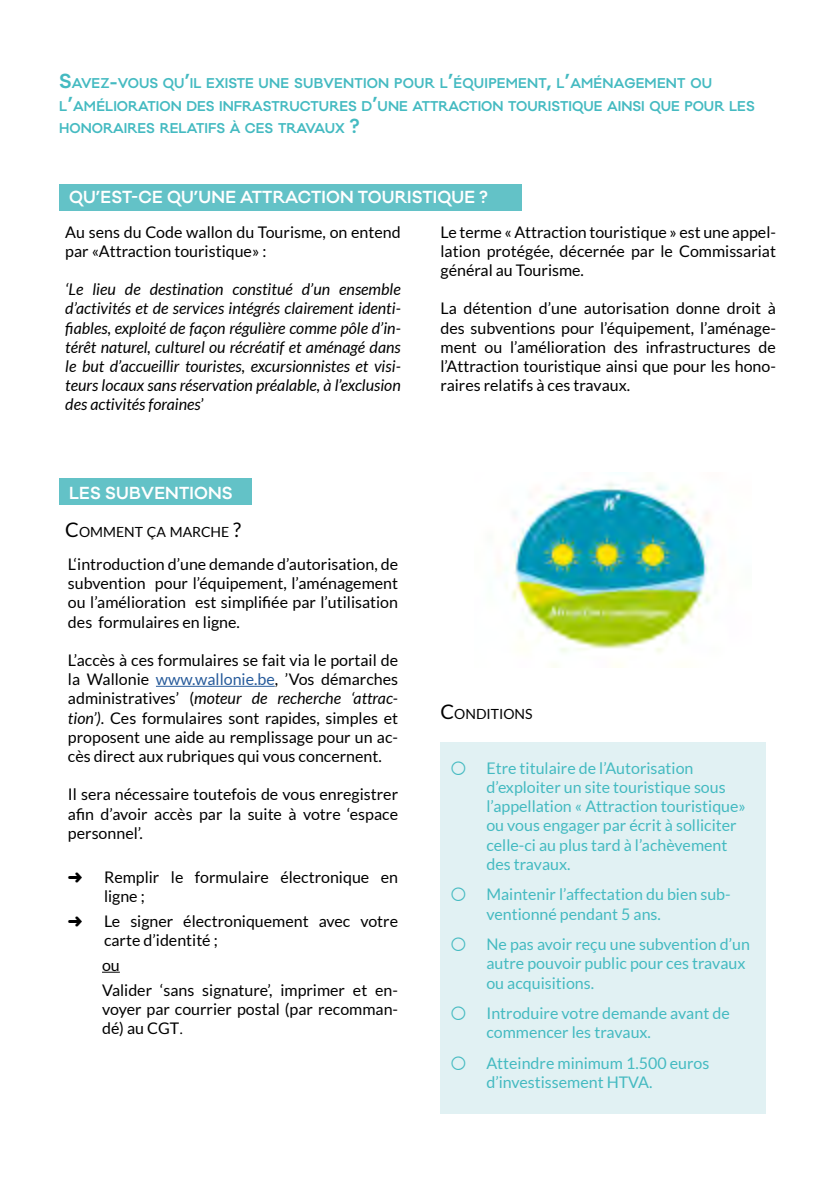
<style>
.page{position:relative;width:840px;height:1191px;background:#fff}
.page>*{position:absolute;margin:0;border:0;box-sizing:border-box;transform-origin:0 0}
.t1{font:16px/19.2px "Lato";color:#000;text-align:justify}
.t2{font:16px/19.2px "Lato";color:#44bac1}
.t3{font:italic 16px/19.2px "Lato";color:#000;text-align:justify}
.t4{font:600 16px "Galano Classic";letter-spacing:.01em;color:#fff}
.t5{font:16px "Ping Fang SC";color:#44bac1}
.t6{font:14px "Lato";color:#000}
.t7{font:600 13px/22.4px "Galano Classic";color:#44bac1}
.s1{font-size:18.6px}
.s2{font-style:normal}
.s3{font-size:20px}
.s4{color:#275b9b}
.s5{font-style:italic}
.s6{font-family:"Minion Pro"}
</style>
<div class="page">
<div style="left:440px;top:742px;width:326px;height:372px;background:#e1f1f3"></div>
<div style="left:59px;top:184px;width:462px;height:26px;background:#63c2c7"></div>
<div style="left:59px;top:478px;width:193px;height:27px;background:#63c2c7"></div>
<hr style="left:156px;top:686px;width:119px;height:1px;background:#275b9b">
<svg style="left:102px;top:971px;width:18px;height:1px"></svg>
<img style="left:505px;top:483px;width:206px;height:185px">
<p class="t7" style="left:59px;top:72px;width:695px"><span class="s1">S</span>AVEZ<span class="s1">-</span>VOUS QU<span class="s1">’</span>IL EXISTE UNE SUBVENTION POUR L<span class="s1">’</span>ÉQUIPEMENT<span class="s1">,</span> L<span class="s1">’</span>AMÉNAGEMENT OU<br>L<span class="s1">’</span>AMÉLIORATION DES INFRASTRUCTURES D<span class="s1">’</span>UNE ATTRACTION TOURISTIQUE AINSI QUE POUR LES<br>HONORAIRES RELATIFS À CES TRAVAUX <span class="s1">?</span></p>
<p class="t4" style="left:69px;top:186px;width:420px">QU’EST-CE QU’UNE ATTRACTION TOURISTIQUE ?</p>
<p class="t1" style="left:65px;top:222px;width:337px">Au sens du Code wallon du Tourisme, on entend par «Attraction touristique» :</p>
<p class="t3" style="left:65px;top:280px;width:337px">‘Le lieu de destination constitué d’un ensemble d’activités et de services intégrés clairement identi&shy;fiables, exploité de façon régulière comme pôle d’in&shy;térêt naturel, culturel ou récréatif et aménagé dans le but d’accueillir touristes, excursionnistes et visi&shy;teurs locaux sans réservation préalable, à l’exclusion des activités foraines<span class="s2">’</span></p>
<p class="t4" style="left:69px;top:483px;width:165px">LES SUBVENTIONS</p>
<p class="t6" style="left:65px;top:523px;width:177px"><span class="s3">C</span>OMMENT ÇA MARCHE <span class="s3">?</span></p>
<p class="t1" style="left:68px;top:554px;width:331px">L‘introduction d’une demande d’autorisation, de subvention pour l’équipement, l’aménagement ou l’amélioration est simplifiée par l’utilisation des formulaires en ligne.</p>
<p class="t1" style="left:68px;top:650px;width:331px">L’accès à ces formulaires se fait via le portail de la Wallonie <span class="s4">www.wallonie.be</span>, ’Vos démarches administratives’ (<span class="s5">moteur de recherche ‘attrac&shy;tion’)</span>. Ces formulaires sont rapides, simples et proposent une aide au remplissage pour un ac&shy;cès direct aux rubriques qui vous concernent.</p>
<p class="t1" style="left:68px;top:785px;width:331px">Il sera nécessaire toutefois de vous enregistrer afin d’avoir accès par la suite à votre ‘espace personnel’.</p>
<p class="t1" style="left:104px;top:867px;width:295px">Remplir le formulaire électronique en ligne ;</p>
<p class="t1" style="left:104px;top:911px;width:295px">Le signer électroniquement avec votre carte d’identité ;</p>
<p class="t1" style="left:102px;top:955px;width:19px">ou</p>
<p class="t1" style="left:102px;top:980px;width:297px">Valider ‘sans signature’, imprimer et en&shy;voyer par courrier postal (par recomman&shy;dé) au CGT<span class="s6">.</span></p>
<p class="t1" style="left:440px;top:222px;width:337px">Le terme « Attraction touristique » est une appel&shy;lation protégée, décernée par le Commissariat général au Tourisme.</p>
<p class="t1" style="left:440px;top:299px;width:337px">La détention d’une autorisation donne droit à des subventions pour l’équipement, l’aménage&shy;ment ou l’amélioration des infrastructures de l’Attraction touristique ainsi que pour les hono&shy;raires relatifs à ces travaux.</p>
<p class="t6" style="left:440px;top:706px;width:94px"><span class="s3">C</span>ONDITIONS</p>
<p class="t5" style="left:450px;top:758px;width:17px">〇</p>
<p class="t2" style="left:486px;top:758px;width:261px">Etre titulaire de l’Autorisation d’exploiter un site touristique sous l’appellation « Attraction touristique» ou vous engager par écrit à solliciter celle-ci au plus tard à l’achèvement des travaux.</p>
<p class="t5" style="left:450px;top:885px;width:17px">〇</p>
<p class="t2" style="left:486px;top:885px;width:246px">Maintenir l’affectation du bien sub&shy;ventionné pendant 5 ans.</p>
<p class="t5" style="left:450px;top:934px;width:17px">〇</p>
<p class="t2" style="left:486px;top:934px;width:265px">Ne pas avoir reçu une subvention d’un autre pouvoir public pour ces travaux ou acquisitions.</p>
<p class="t5" style="left:450px;top:1003px;width:17px">〇</p>
<p class="t2" style="left:486px;top:1003px;width:245px">Introduire votre demande avant de commencer les travaux.</p>
<p class="t5" style="left:450px;top:1053px;width:17px">〇</p>
<p class="t2" style="left:486px;top:1053px;width:224px">Atteindre minimum 1.500 euros d’investissement HTVA.</p>
</div>
